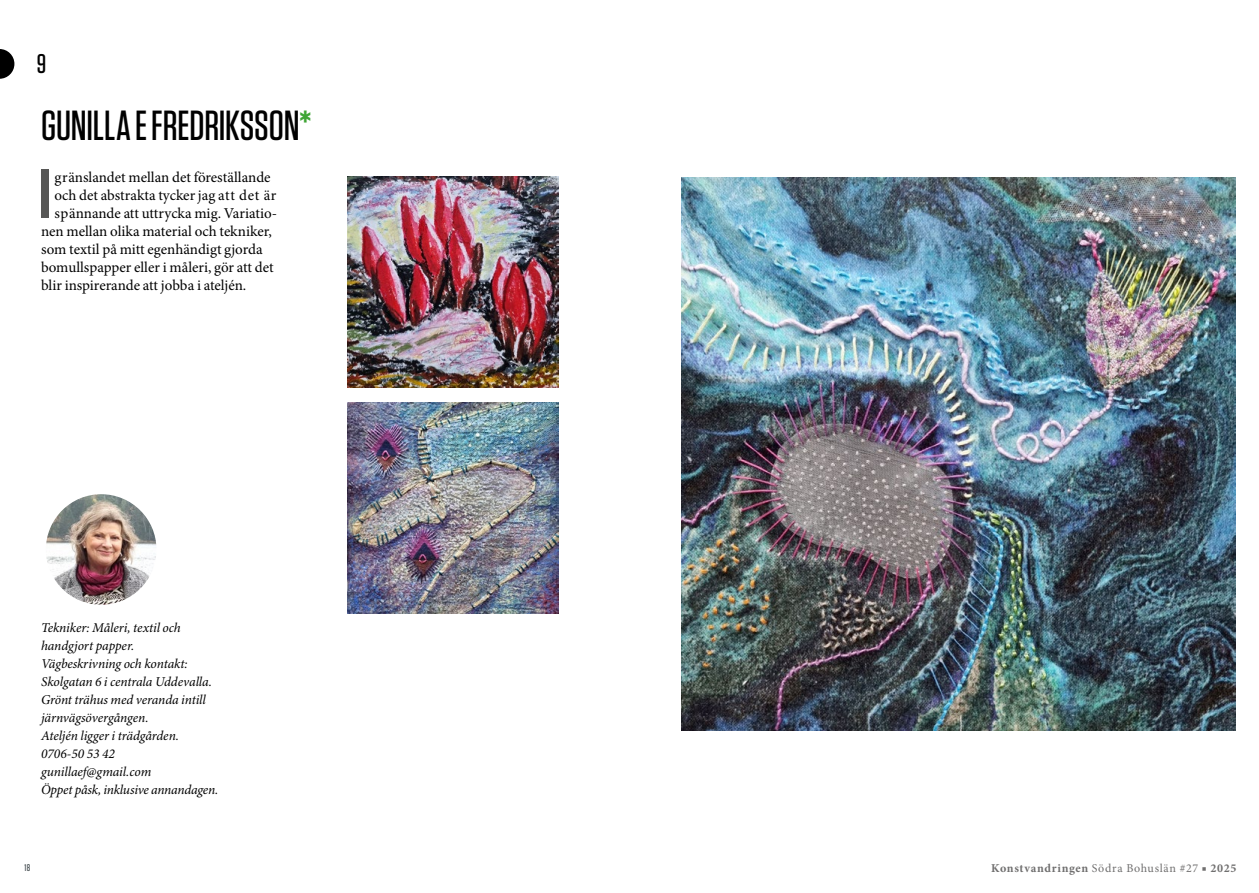
<style>
.page{position:relative;width:1259px;height:893px;background:#fff}
.page>*{position:absolute;margin:0;border:0;box-sizing:border-box;transform-origin:0 0}
.t1{font:600 69.75px "Tungsten";color:#575756}
.t2{font:500 42px "Tungsten";letter-spacing:-.005em;color:#000}
.t3{font:500 27px "Tungsten";color:#000}
.t4{font:15px "Minion Pro";color:#000}
.t5{font:italic 13.5px/18px "Minion Pro";letter-spacing:-.01em;color:#000}
.t6{font:700 12px "Minion Pro";letter-spacing:.055em;color:#706f6f}
.t7{font:500 9.75px "Tungsten";color:#3b4448}
.s1{font-weight:700;color:#3fa535}
.s2{font-weight:400}
</style>
<div class="page">
<svg style="left:0;top:49px;width:14px;height:30px"></svg>
<img style="left:46px;top:494px;width:110px;height:111px;border-radius:55px">
<img style="left:347px;top:402px;width:212px;height:212px">
<img style="left:347px;top:177px;width:212px;height:210px">
<img style="left:681px;top:177px;width:554px;height:553px">
<h3 class="t3" style="left:37px;top:50px;width:11px">9</h3>
<h2 class="t2" style="left:41px;top:103px;width:271px">GUNILLA E FREDRIKSSON<span class="s1">*</span></h2>
<h1 class="t1" style="left:39px;top:157px;width:14px">I</h1>
<p class="t4" style="left:54px;top:167px;width:218px">gränslandet mellan det föreställande</p>
<p class="t4" style="left:54px;top:185px;width:224px">och det abstrakta tycker jag att det är</p>
<p class="t4" style="left:54px;top:203px;width:224px">spännande att uttrycka mig. Variatio-</p>
<p class="t4" style="left:41px;top:221px;width:232px">nen mellan olika material och tekniker,</p>
<p class="t4" style="left:41px;top:239px;width:223px">som textil på mitt egenhändigt gjorda</p>
<p class="t4" style="left:41px;top:257px;width:234px">bomullspapper eller i måleri, gör att det</p>
<p class="t4" style="left:41px;top:275px;width:207px">blir inspirerande att jobba i ateljén.</p>
<p class="t5" style="left:41px;top:619px;width:179px">Tekniker: Måleri, textil och handgjort papper.<br>Vägbeskrivning och kontakt:<br>Skolgatan 6 i centrala Uddevalla.<br>Grönt trähus med veranda intill järnvägsövergången.<br>Ateljén ligger i trädgården.<br>0706-50 53 42 gunillaef@gmail.com<br>Öppet påsk, inklusive annandagen.</p>
<p class="t7" style="left:24px;top:862px;width:7px">18</p>
<p class="t6" style="left:991px;top:859px;width:247px">Konstvandringen <span class="s2">Södra Bohuslän #27 ■</span> 2025</p>
</div>
